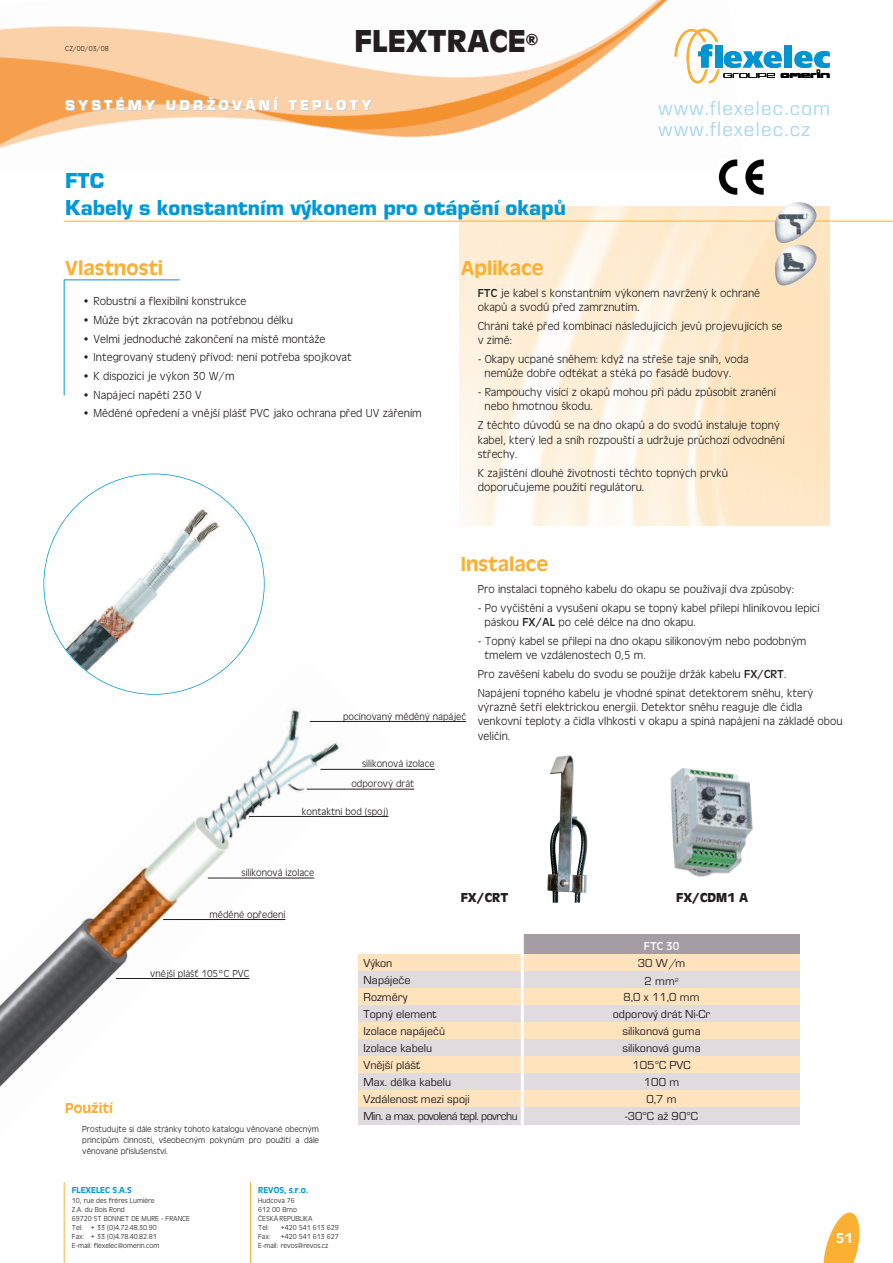
<style>
.page{position:relative;width:893px;height:1263px;background:#fff}
.page>*{position:absolute;margin:0;border:0;box-sizing:border-box;transform-origin:0 0}
.t1{font:700 33px "Antique Olive TOT";color:#231f20}
.t2{font:900 22.5px/27px "Eurostile TOT";color:#0099d8}
.t3{font:21px/21px "Eurostile TOT";letter-spacing:.06em;color:#a9d7f1}
.t4{font:500 21px "Antique Olive TOT";color:#fbb033}
.t5{font:900 15px "Eurostile TOT";letter-spacing:.22em;color:#fff}
.t6{font:500 15px "Antique Olive TOT";color:#fbb033}
.t7{font:700 13.5px "Antique Olive TOT";color:#231f20}
.t8{font:12px/14.4px "Antique Olive TOT Ligh";color:#231f20}
.t9{font:12px "Eurostile TOT";color:#231f20}
.t10{font:12px "Eurostile TOT";letter-spacing:-.04em;color:#231f20}
.t11{font:12px "Antique Olive TOT";color:#fff}
.t12{font:10.5px "Antique Olive TOT Ligh";color:#231f20}
.t13{font:9px/10.8px "Antique Olive TOT Ligh";color:#231f20;text-align:justify}
.t14{font:500 9px "Antique Olive TOT";color:#0099d8}
.t15{font:7.5px/9px "Antique Olive TOT Ligh";color:#231f20}
.s1{font-family:"Antique Olive TOT"}
</style>
<div class="page">
<img style="left:0;top:0;width:706px;height:148px">
<img style="left:0;top:660px;width:389px;height:465px">
<hr style="left:310px;top:721px;width:156px;height:1px;background:#231f20">
<hr style="left:307px;top:789px;width:107px;height:1px;background:#231f20">
<hr style="left:249px;top:816px;width:139px;height:1px;background:#231f20">
<hr style="left:208px;top:878px;width:106px;height:1px;background:#231f20">
<hr style="left:163px;top:919px;width:122px;height:1px;background:#231f20">
<hr style="left:116px;top:978px;width:133px;height:1px;background:#231f20">
<img style="left:459px;top:207px;width:370px;height:319px">
<div style="left:523px;top:934px;width:276px;height:21px;background:#a59ca6"></div>
<div style="left:358px;top:954px;width:441px;height:17px;background:#fee3bd"></div>
<div style="left:358px;top:971px;width:441px;height:17px;background:#dfdbdf"></div>
<div style="left:358px;top:988px;width:441px;height:17px;background:#fee3bd"></div>
<div style="left:358px;top:1005px;width:441px;height:17px;background:#dfdbdf"></div>
<div style="left:358px;top:1022px;width:441px;height:17px;background:#fee3bd"></div>
<div style="left:358px;top:1039px;width:441px;height:17px;background:#dfdbdf"></div>
<div style="left:358px;top:1056px;width:441px;height:17px;background:#fee3bd"></div>
<div style="left:358px;top:1073px;width:441px;height:17px;background:#dfdbdf"></div>
<div style="left:358px;top:1090px;width:441px;height:17px;background:#fee3bd"></div>
<div style="left:358px;top:1107px;width:441px;height:17px;background:#dfdbdf"></div>
<hr style="left:521px;top:934px;width:3px;height:225px;background:#fff">
<hr style="left:64px;top:221px;width:829px;height:1px;background:#fbb033">
<svg style="left:675px;top:29px;width:155px;height:88px"></svg>
<img style="left:670px;top:768px;width:83px;height:109px">
<img style="left:547px;top:755px;width:40px;height:148px">
<img style="left:44px;top:474px;width:220px;height:220px;border-radius:50%">
<hr style="left:64px;top:280px;width:1px;height:115px;background:#0099d8">
<hr style="left:64px;top:279px;width:116px;height:1px;background:#0099d8">
<img style="left:775px;top:202px;width:41px;height:41px">
<img style="left:775px;top:245px;width:41px;height:41px">
<img style="left:719px;top:159px;width:45px;height:36px">
<hr style="left:320px;top:769px;width:115px;height:1px;background:#231f20">
<hr style="left:64px;top:1182px;width:1px;height:81px;background:#fbb033">
<hr style="left:250px;top:1182px;width:1px;height:81px;background:#fbb033">
<svg style="left:823px;top:1212px;width:37px;height:51px"></svg>
<p class="t15" style="left:65px;top:44px;width:45px">CZ/00/03/08</p>
<h1 class="t1" style="left:354px;top:21px;width:185px">FLEXTRaCE<sup>®</sup></h1>
<p class="t5" style="left:65px;top:96px;width:307px">SYSTÉMY UDRŽOVÁNÍ TEPLOTY</p>
<h2 class="t2" style="left:65px;top:167px;width:502px">FTC<br>Kabely s konstantním výkonem pro otápění okapů</h2>
<h3 class="t3" style="left:659px;top:97px;width:173px">www.flexelec.com www.flexelec.cz</h3>
<h3 class="t4" style="left:65px;top:255px;width:99px">Vlastnosti</h3>
<p class="t8" style="left:82px;top:294px;width:166px">• Robustní a flexibilní konstrukce</p>
<p class="t8" style="left:82px;top:313px;width:212px">• Může být zkracován na potřebnou délku</p>
<p class="t8" style="left:82px;top:331px;width:245px">• Velmi jednoduché zakončení na místě montáže</p>
<p class="t8" style="left:82px;top:350px;width:271px">• Integrovaný studený přívod: není potřeba spojkovat</p>
<p class="t8" style="left:82px;top:369px;width:154px">• K dispozici je výkon 30 W/m</p>
<p class="t8" style="left:82px;top:387px;width:121px">• Napájecí napětí 230 V</p>
<p class="t8" style="left:82px;top:406px;width:341px">• Měděné opředení a vnější plášť PVC jako ochrana před UV zářením</p>
<h3 class="t4" style="left:461px;top:255px;width:84px">Aplikace</h3>
<p class="t8" style="left:478px;top:286px;width:284px"><span class="s1">FTC</span> je kabel s konstantním výkonem navržený k ochraně okapů a svodů před zamrznutím.</p>
<p class="t8" style="left:478px;top:319px;width:306px">Chrání také před kombinací následujících jevů projevujících se v zimě:</p>
<p class="t8" style="left:485px;top:352px;width:266px;text-indent:-7px">- Okapy ucpané sněhem: když na střeše taje sníh, voda nemůže dobře odtékat a stéká po fasádě budovy.</p>
<p class="t8" style="left:485px;top:385px;width:293px;text-indent:-7px">- Rampouchy visící z okapů mohou při pádu způsobit zranění nebo hmotnou škodu.</p>
<p class="t8" style="left:478px;top:418px;width:308px">Z těchto důvodů se na dno okapů a do svodů instaluje topný kabel, který led a sníh rozpouští a udržuje průchozí odvodnění střechy.</p>
<p class="t8" style="left:478px;top:465px;width:252px">K zajištění dlouhé životnosti těchto topných prvků doporučujeme použití regulátoru.</p>
<h3 class="t4" style="left:461px;top:551px;width:89px">Instalace</h3>
<p class="t8" style="left:478px;top:582px;width:318px">Pro instalaci topného kabelu do okapu se používají dva způsoby:</p>
<p class="t8" style="left:485px;top:600px;width:336px;text-indent:-7px">- Po vyčištění a vysušení okapu se topný kabel přilepí hliníkovou lepicí páskou <span class="s1">FX/AL</span> po celé délce na dno okapu.</p>
<p class="t8" style="left:485px;top:633px;width:323px;text-indent:-7px">- Topný kabel se přilepí na dno okapu silikonovým nebo podobným tmelem ve vzdálenostech 0,5 m.</p>
<p class="t8" style="left:478px;top:664px;width:337px;line-height:18.6px">Pro zavěšení kabelu do svodu se použije držák kabelu <span class="s1">FX/CRT</span>.<br>Napájení topného kabelu je vhodné spínat detektorem sněhu, který</p>
<p class="t8" style="left:478px;top:700px;width:366px">výrazně šetří elektrickou energii. Detektor sněhu reaguje dle čidla venkovní teploty a čidla vlhkosti v okapu a spíná napájení na základě obou veličin.</p>
<p class="t12" style="left:343px;top:710px;width:125px">pocínovaný měděný napáječ</p>
<p class="t12" style="left:362px;top:758px;width:74px">silikonová izolace</p>
<p class="t12" style="left:351px;top:777px;width:64px">odporový drát</p>
<p class="t12" style="left:302px;top:805px;width:88px">kontaktní bod (spoj)</p>
<p class="t12" style="left:241px;top:866px;width:74px">silikonová izolace</p>
<p class="t12" style="left:210px;top:908px;width:77px">měděné opředení</p>
<p class="t7" style="left:461px;top:889px;width:49px">FX/CRT</p>
<p class="t7" style="left:676px;top:889px;width:74px">FX/CDM1 a</p>
<p class="t11" style="left:644px;top:939px;width:37px">FTC 30</p>
<p class="t12" style="left:150px;top:967px;width:101px">vnější plášť 105°C PVC</p>
<p class="t6" style="left:65px;top:1099px;width:49px">Použití</p>
<p class="t13" style="left:82px;top:1123px;width:238px">Prostudujte si dále stránky tohoto katalogu věnované obecným principům činnosti, všeobecným pokynům pro použití a dále věnované příslušenství.</p>
<p class="t14" style="left:72px;top:1185px;width:61px">FLEXELEC S.A.S</p>
<p class="t15" style="left:72px;top:1196px;width:120px">10, rue des frères Lumière<br>Z.A. du Bois Rond<br>69720 ST BONNET DE MURE - FRANCE<br>Tel: + 33 (0)4.72.48.30.90<br>Fax: + 33 (0)4.78.40.82.81<br>E-mail: flexelec@omerin.com</p>
<p class="t14" style="left:258px;top:1184px;width:51px">REVOS, s.r.o.</p>
<p class="t15" style="left:258px;top:1196px;width:56px">Hudcova 76<br>612 00 Brno<br>ČESKÁ REPUBLIKA<br>Tel:</p>
<p class="t15" style="left:281px;top:1223px;width:60px">+420 541 613 629</p>
<p class="t15" style="left:258px;top:1232px;width:82px;text-indent:23px">+420 541 613 627<br>E-mail: revos@revos.cz</p>
<p class="t15" style="left:258px;top:1232px;width:14px">Fax:</p>
<p class="t9" style="left:363px;top:955px;width:30px">Výkon</p>
<p class="t9" style="left:638px;top:955px;width:49px">30 W/m</p>
<p class="t9" style="left:363px;top:972px;width:48px">Napáječe</p>
<p class="t9" style="left:644px;top:974px;width:36px">2 mm<sup>2</sup></p>
<p class="t9" style="left:363px;top:989px;width:45px">Rozměry</p>
<p class="t9" style="left:623px;top:989px;width:78px">8,0 x 11,0 mm</p>
<p class="t9" style="left:363px;top:1006px;width:74px">Topný element</p>
<p class="t9" style="left:613px;top:1006px;width:99px">odporový drát Ni-Cr</p>
<p class="t9" style="left:363px;top:1023px;width:83px">Izolace napáječů</p>
<p class="t9" style="left:622px;top:1023px;width:80px">silikonová guma</p>
<p class="t9" style="left:363px;top:1040px;width:70px">Izolace kabelu</p>
<p class="t9" style="left:622px;top:1040px;width:80px">silikonová guma</p>
<p class="t9" style="left:363px;top:1057px;width:58px">Vnější plášť</p>
<p class="t9" style="left:633px;top:1057px;width:60px">105°C PVC</p>
<p class="t9" style="left:363px;top:1074px;width:89px">Max. délka kabelu</p>
<p class="t9" style="left:644px;top:1074px;width:37px">100 m</p>
<p class="t9" style="left:363px;top:1091px;width:108px">Vzdálenost mezi spoji</p>
<p class="t9" style="left:646px;top:1091px;width:32px">0,7 m</p>
<p class="t10" style="left:363px;top:1108px;width:156px">Min. a max. povolená tepl. povrchu</p>
<p class="t9" style="left:625px;top:1108px;width:74px">-30°C až 90°C</p>
</div>
